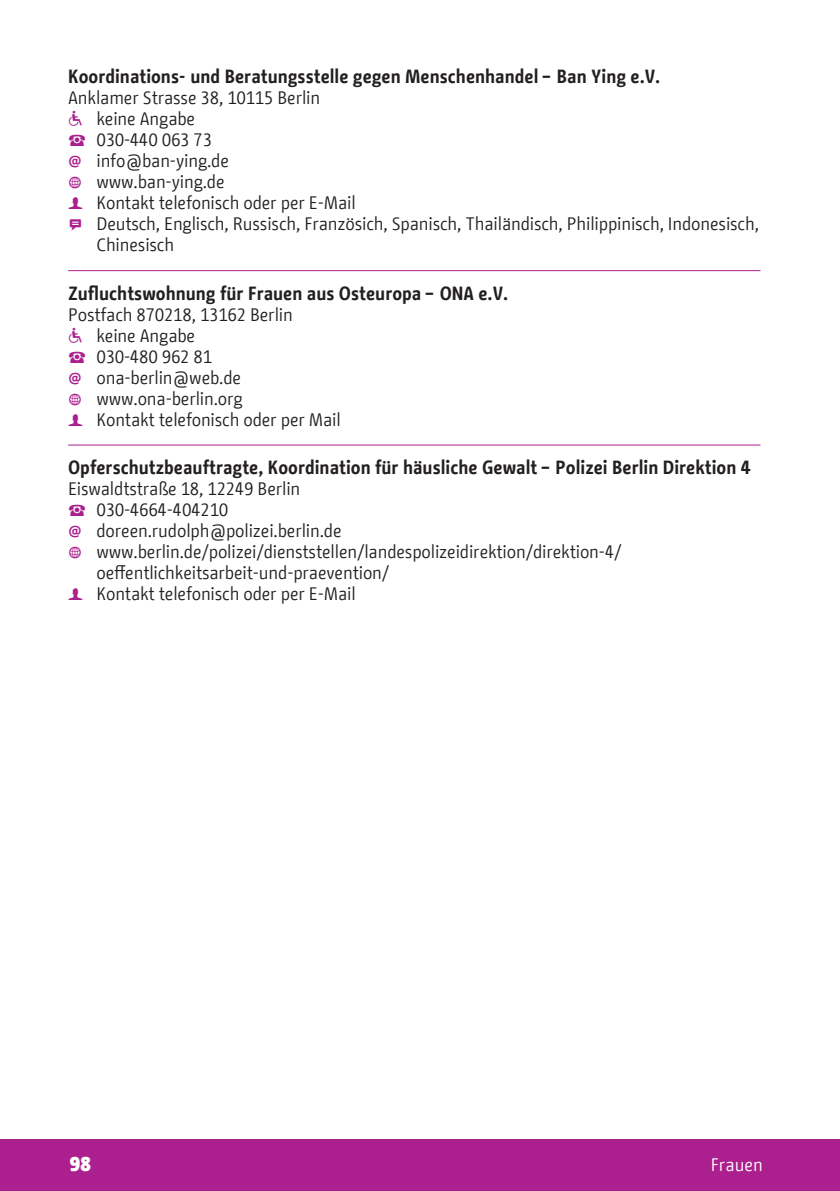
<style>
.page{position:relative;width:840px;height:1191px;background:#fff}
.page>*{position:absolute;margin:0;border:0;box-sizing:border-box;transform-origin:0 0}
.t1{font:900 20px "BMF Change";color:#fff}
.Institution{font:700 19px "BMF Change";color:#231f20}
.grundtext{font:18px/21px "BMF Change";letter-spacing:-.01em;color:#231f20}
.t2{font:18px "BMF Change";color:#fff}
.s1{font-family:"Bundesbahn Pi One";font-size:19px;color:#ab208e}
.s2{font-family:"European Pi One";color:#ab208e}
.s3{font-family:"Modern Pictograms";color:#ab208e}
.s4{font-family:"Modern Pictograms";font-size:19px;color:#ab208e}
</style>
<div class="page">
<div style="left:0;top:1140px;width:839px;height:51px;background:#ab208e"></div>
<hr style="left:68px;top:270px;width:692px;height:1px;background:#ab208e">
<hr style="left:68px;top:444px;width:692px;height:1px;background:#ab208e">
<p class="Institution" style="left:68px;top:63px;width:593px">Koordinations- und Beratungsstelle gegen Menschenhandel – Ban Ying e.V.</p>
<p class="grundtext" style="left:68px;top:87px;width:253px">Anklamer Strasse 38, 10115 Berlin</p>
<p class="grundtext" style="left:68px;top:108px;width:129px"><span class="s1">-</span> keine Angabe</p>
<p class="grundtext" style="left:68px;top:129px;width:145px"><span class="s2">Z</span> 030-440 063 73</p>
<p class="grundtext" style="left:68px;top:150px;width:162px"><span class="s3">@</span> info@ban-ying.de</p>
<p class="grundtext" style="left:68px;top:171px;width:158px"><span class="s3">W</span> www.ban-ying.de</p>
<p class="grundtext" style="left:68px;top:192px;width:289px"><span class="s4">F</span> Kontakt telefonisch oder per E-Mail</p>
<p class="grundtext" style="left:96px;top:213px;width:663px;text-indent:-28px"><span class="s3">B</span> Deutsch, Englisch, Russisch, Französich, Spanisch, Thailändisch, Philippinisch, Indonesisch,<br>Chinesisch</p>
<p class="Institution" style="left:68px;top:279px;width:441px">Zufluchtswohnung für Frauen aus Osteuropa – ONA e.V.</p>
<p class="grundtext" style="left:68px;top:304px;width:226px">Postfach 870218, 13162 Berlin</p>
<p class="grundtext" style="left:68px;top:325px;width:129px"><span class="s1">-</span> keine Angabe</p>
<p class="grundtext" style="left:68px;top:346px;width:145px"><span class="s2">Z</span> 030-480 962 81</p>
<p class="grundtext" style="left:68px;top:367px;width:174px"><span class="s3">@</span> ona-berlin@web.de</p>
<p class="grundtext" style="left:68px;top:388px;width:176px"><span class="s3">W</span> www.ona-berlin.org</p>
<p class="grundtext" style="left:68px;top:409px;width:274px"><span class="s4">F</span> Kontakt telefonisch oder per Mail</p>
<p class="Institution" style="left:68px;top:454px;width:683px">Opferschutzbeauftragte, Koordination für häusliche Gewalt – Polizei Berlin Direktion 4</p>
<p class="grundtext" style="left:68px;top:478px;width:234px">Eiswaldtstraße 18, 12249 Berlin</p>
<p class="grundtext" style="left:68px;top:499px;width:161px"><span class="s2">Z</span> 030-4664-404210</p>
<p class="grundtext" style="left:68px;top:520px;width:275px"><span class="s3">@</span> doreen.rudolph@polizei.berlin.de</p>
<p class="grundtext" style="left:96px;top:541px;width:526px;text-indent:-28px"><span class="s3">W</span> www.berlin.de/polizei/dienststellen/landespolizeidirektion/direktion-4/ oeffentlichkeitsarbeit-und-praevention/</p>
<p class="grundtext" style="left:68px;top:583px;width:289px"><span class="s4">F</span> Kontakt telefonisch oder per E-Mail</p>
<p class="t1" style="left:70px;top:1150px;width:22px">98</p>
<p class="t2" style="left:710px;top:1152px;width:54px">Frauen</p>
</div>
